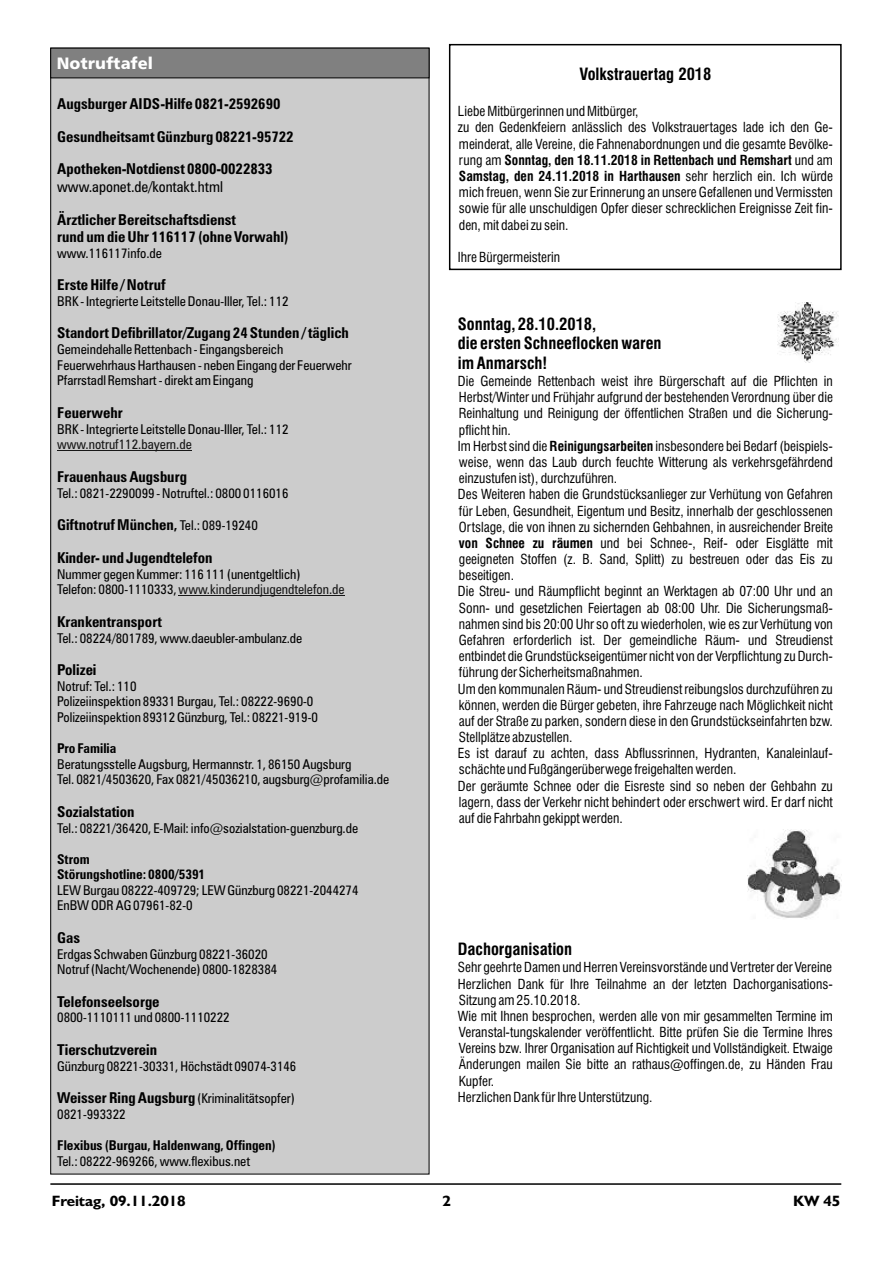
<style>
.page{position:relative;width:893px;height:1263px;background:#fff}
.page>*{position:absolute;margin:0;border:0;box-sizing:border-box;transform-origin:0 0}
.t1{font:700 condensed 16.5px/19.8px "Swiss 721 BT";color:#000}
.t2{font:16.5px "Humanist 777 BT Black B";color:#fff}
.t3{font:700 condensed 15px/32.8px "Zurich BT";color:#000}
.t4{font:condensed 15px "Zurich BT";color:#000}
.t5{font:700 15px "Humanist 521 BT";letter-spacing:-.005em;color:#000;scale:1.04 1}
.t6{font:condensed 13.5px/16.2px "Swiss 721 BT";color:#000}
.t7{font:condensed 13.5px/15.6px "Zurich BT";color:#000}
.t8{font:700 condensed 13.5px/15.6px "Zurich BT";color:#000}
.t9{font:condensed 13.5px "Zurich BT";color:#171717}
.s1{font-weight:400;font-size:13.5px}
.s2{color:#171717}
.s3{font-weight:700;font-size:15px}
.s4{font-weight:700}
</style>
<div class="page">
<div style="left:50px;top:78px;width:379px;height:1096px;background:#ccc"></div>
<hr style="left:50px;top:1183px;width:791px;height:2px;background:#000">
<hr style="left:57px;top:450px;width:135px;height:1px;background:#171717">
<hr style="left:179px;top:595px;width:166px;height:1px;background:#171717">
<svg style="left:50px;top:48px;width:379px;height:30px;background:#7a7a7a"></svg>
<img style="left:777px;top:302px;width:61px;height:61px">
<div style="left:449px;top:44px;width:393px;height:226px;border:1px solid #000"></div>
<img style="left:747px;top:829px;width:94px;height:89px">
<p class="t2" style="left:57px;top:57px;width:97px">Notruftafel</p>
<p class="t3" style="left:57px;top:89px;width:238px">Augsburger AIDS-Hilfe 0821-2592690<br>Gesundheitsamt Günzburg 08221-95722<br>Apotheken-Notdienst 0800-0022833</p>
<p class="t4" style="left:57px;top:180px;width:167px">www.aponet.de/kontakt.html</p>
<p class="t3" style="left:57px;top:212px;width:233px;line-height:17.2px">Ärztlicher Bereitschaftsdienst<br>rund um die Uhr 116117 (ohne Vorwahl)</p>
<p class="t7" style="left:57px;top:246px;width:106px">www.116117info.de</p>
<p class="t3" style="left:57px;top:270px;width:110px">Erste Hilfe / Notruf</p>
<p class="t7" style="left:57px;top:295px;width:233px">BRK - Integrierte Leitstelle Donau-Iller, Tel.: 112</p>
<p class="t3" style="left:57px;top:318px;width:293px">Standort Defibrillator/Zugang 24 Stunden / täglich</p>
<p class="t7" style="left:57px;top:343px;width:296px">Gemeindehalle Rettenbach - Eingangsbereich<br>Feuerwehrhaus Harthausen - neben Eingang der Feuerwehr<br>Pfarrstadl Remshart - direkt am Eingang</p>
<p class="t3" style="left:57px;top:397px;width:67px">Feuerwehr</p>
<p class="t7" style="left:57px;top:422px;width:233px">BRK - Integrierte Leitstelle Donau-Iller, Tel.: 112</p>
<p class="t3" style="left:57px;top:461px;width:131px">Frauenhaus Augsburg</p>
<p class="t7" style="left:57px;top:486px;width:233px">Tel.: 0821-2290099 - Notruftel.: 0800 0116016</p>
<p class="t3" style="left:57px;top:510px;width:202px">Giftnotruf München, <span class="s1">Tel.: 089-19240<br></span>Kinder- und Jugendtelefon</p>
<p class="t7" style="left:57px;top:567px;width:289px">Nummer gegen Kummer: 116 111 (unentgeltlich)<br>Telefon: 0800-1110333,<span class="s2">www.kinderundjugendtelefon.de</span></p>
<p class="t3" style="left:57px;top:606px;width:106px">Krankentransport</p>
<p class="t7" style="left:57px;top:631px;width:247px">Tel.: 08224/801789, www.daeubler-ambulanz.de</p>
<p class="t3" style="left:57px;top:655px;width:41px">Polizei</p>
<p class="t7" style="left:57px;top:680px;width:262px">Notruf: Tel.: 110<br>Polizeiinspektion 89331 Burgau, Tel.: 08222-9690-0<br>Polizeiinspektion 89312 Günzburg, Tel.: 08221-919-0</p>
<p class="t8" style="left:57px;top:742px;width:61px">Pro Familia</p>
<p class="t7" style="left:57px;top:757px;width:334px">Beratungsstelle Augsburg, Hermannstr. 1, 86150 Augsburg<br>Tel. 0821/4503620, Fax 0821/45036210, augsburg@profamilia.de</p>
<p class="t3" style="left:57px;top:796px;width:79px">Sozialstation</p>
<p class="t7" style="left:57px;top:821px;width:302px">Tel.: 08221/36420, E-Mail: info@sozialstation-guenzburg.de</p>
<p class="t8" style="left:57px;top:852px;width:150px">Strom<br>Störungshotline: 0800/5391</p>
<p class="t7" style="left:57px;top:883px;width:303px">LEW Burgau 08222-409729; LEW Günzburg 08221-2044274<br>EnBW ODR AG 07961-82-0</p>
<p class="t3" style="left:57px;top:922px;width:24px">Gas</p>
<p class="t7" style="left:57px;top:947px;width:222px">Erdgas Schwaben Günzburg 08221-36020<br>Notruf (Nacht/Wochenende) 0800-1828384</p>
<p class="t3" style="left:57px;top:986px;width:104px">Telefonseelsorge</p>
<p class="t7" style="left:57px;top:1011px;width:174px">0800-1110111 und 0800-1110222</p>
<p class="t3" style="left:57px;top:1034px;width:102px">Tierschutzverein</p>
<p class="t7" style="left:57px;top:1059px;width:241px">Günzburg 08221-30331, Höchstädt 09074-3146</p>
<p class="t7" style="left:57px;top:1092px;width:239px"><span class="s3">Weisser Ring Augsburg</span> (Kriminalitätsopfer)<br>0821-993322</p>
<p class="t8" style="left:57px;top:1139px;width:220px">Flexibus (Burgau, Haldenwang, Offingen)</p>
<p class="t7" style="left:57px;top:1154px;width:195px">Tel.: 08222-969266, www.flexibus.net</p>
<p class="t9" style="left:57px;top:439px;width:136px">www.notruf112.bayern.de</p>
<p class="t1" style="left:579px;top:65px;width:133px">Volkstrauertag 2018</p>
<p class="t6" style="left:458px;top:105px;width:377px">Liebe Mitbürgerinnen und Mitbürger,<br>zu den Gedenkfeiern anlässlich des Volkstrauertages lade ich den Ge&shy;meinderat, alle Vereine, die Fahnenabordnungen und die gesamte Bevölke&shy;rung am <span class="s4">Sonntag, den 18.11.2018 in Rettenbach und Remshart</span> und am <span class="s4">Samstag, den 24.11.2018 in Harthausen</span> sehr herzlich ein. Ich würde mich freuen, wenn Sie zur Erinnerung an unsere Gefallenen und Vermissten sowie für alle unschuldigen Opfer dieser schrecklichen Ereignisse Zeit fin&shy;den, mit dabei zu sein.</p>
<p class="t6" style="left:458px;top:250px;width:104px">Ihre Bürgermeisterin</p>
<p class="t1" style="left:458px;top:315px;width:205px">Sonntag, 28.10.2018,<br>die ersten Schneeflocken waren im Anmarsch!</p>
<p class="t6" style="left:458px;top:374px;width:377px">Die Gemeinde Rettenbach weist ihre Bürgerschaft auf die Pflichten in Herbst/Winter und Frühjahr aufgrund der bestehenden Verordnung über die Reinhaltung und Reinigung der öffentlichen Straßen und die Sicherung&shy;pflicht hin.<br>Im Herbst sind die <span class="s4">Reinigungsarbeiten</span> insbesondere bei Bedarf (beispiels&shy;weise, wenn das Laub durch feuchte Witterung als verkehrsgefährdend einzustufen ist), durchzuführen.<br>Des Weiteren haben die Grundstücksanlieger zur Verhütung von Gefahren für Leben, Gesundheit, Eigentum und Besitz, innerhalb der geschlossenen Ortslage, die von ihnen zu sichernden Gehbahnen, in ausreichender Breite <span class="s4">von Schnee zu räumen</span> und bei Schnee-, Reif- oder Eisglätte mit geeigneten Stoffen (z. B. Sand, Splitt) zu bestreuen oder das Eis zu beseitigen.<br>Die Streu- und Räumpflicht beginnt an Werktagen ab 07:00 Uhr und an Sonn- und gesetzlichen Feiertagen ab 08:00 Uhr. Die Sicherungsmaß&shy;nahmen sind bis 20:00 Uhr so oft zu wiederholen, wie es zur Verhütung von Gefahren erforderlich ist. Der gemeindliche Räum- und Streudienst entbindet die Grundstückseigentümer nicht von der Verpflichtung zu Durch&shy;führung der Sicherheitsmaßnahmen.<br>Um den kommunalen Räum- und Streudienst reibungslos durchzuführen zu können, werden die Bürger gebeten, ihre Fahrzeuge nach Möglichkeit nicht auf der Straße zu parken, sondern diese in den Grundstückseinfahrten bzw.<br>Stellplätze abzustellen.<br>Es ist darauf zu achten, dass Abflussrinnen, Hydranten, Kanaleinlauf&shy;schächte und Fußgängerüberwege freigehalten werden.<br>Der geräumte Schnee oder die Eisreste sind so neben der Gehbahn zu lagern, dass der Verkehr nicht behindert oder erschwert wird. Er darf nicht auf die Fahrbahn gekippt werden.</p>
<p class="t1" style="left:458px;top:941px;width:116px">Dachorganisation</p>
<p class="t6" style="left:458px;top:961px;width:377px">Sehr geehrte Damen und Herren Vereinsvorstände und Vertreter der Vereine Herzlichen Dank für Ihre Teilnahme an der letzten Dachorganisations-Sitzung am 25.10.2018.<br>Wie mit Ihnen besprochen, werden alle von mir gesammelten Termine im Veranstal-tungskalender veröffentlicht. Bitte prüfen Sie die Termine Ihres Vereins bzw. Ihrer Organisation auf Richtigkeit und Vollständigkeit. Etwaige Änderungen mailen Sie bitte an rathaus@offingen.de, zu Händen Frau Kupfer.<br>Herzlichen Dank für Ihre Unterstützung.</p>
<p class="t5" style="left:52px;top:1194px;width:130px">Freitag, 09.11.2018</p>
<p class="t5" style="left:442px;top:1194px;width:10px">2</p>
<p class="t5" style="left:793px;top:1194px;width:47px">KW 45</p>
</div>
